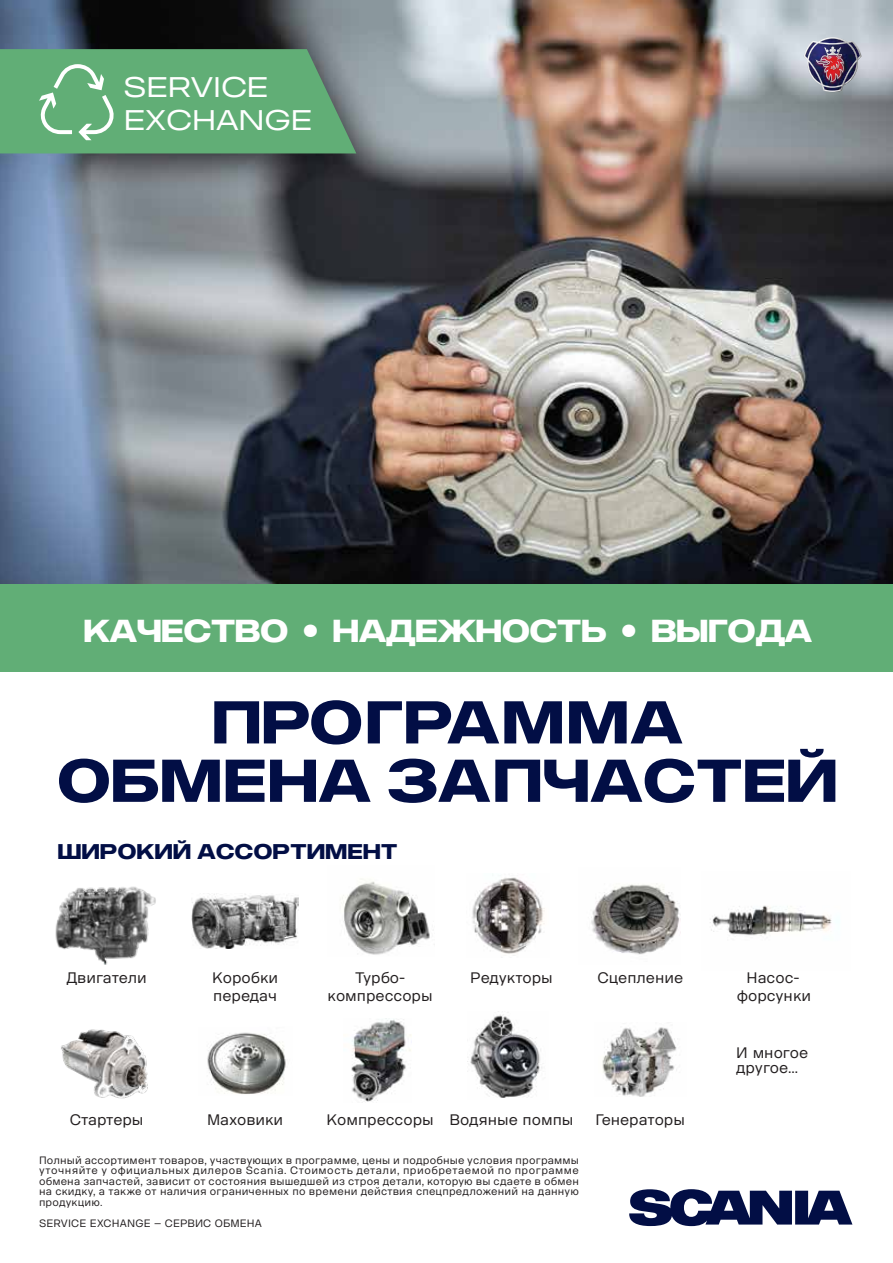
<style>
.page{position:relative;width:893px;height:1263px;background:#fff}
.page>*{position:absolute;margin:0;border:0;box-sizing:border-box;transform-origin:0 0}
.t1{font:700 59.4px/58.3px "Scania Sans CY Headline";letter-spacing:.02em;color:#020e45;text-align:center}
.t2{font:700 31.35px "Scania Sans CY Headline";color:#fff}
.t3{font:28.05px/33.5px "Scania Sans CY Headline";letter-spacing:.02em;color:#fff}
.t4{font:700 21px "Scania Sans CY Headline";letter-spacing:.025em;color:#020e45}
.t5{font:15px/18px "Scania Sans CY";color:#231f20}
.t6{font:10.5px/10.5px "Scania Sans CY";letter-spacing:.015em;color:#231f20;text-align:justify}
.s1{font-size:25.5px}
</style>
<div class="page">
<img style="left:0;top:0;width:893px;height:585px">
<div style="left:0;top:585px;width:893px;height:87px;background:#61ae76"></div>
<img style="left:804px;top:37px;width:57px;height:55px">
<svg style="left:629px;top:1189px;width:223px;height:37px"></svg>
<svg style="left:0;top:49px;width:356px;height:104px;background:#66ad7a"></svg>
<img style="left:470px;top:1014px;width:72px;height:84px">
<img style="left:591px;top:883px;width:90px;height:72px">
<img style="left:192px;top:894px;width:107px;height:54px">
<img style="left:472px;top:877px;width:73px;height:79px">
<img style="left:602px;top:1027px;width:75px;height:69px">
<img style="left:351px;top:1019px;width:60px;height:83px">
<img style="left:207px;top:1032px;width:79px;height:62px">
<img style="left:710px;top:905px;width:122px;height:31px">
<img style="left:342px;top:879px;width:93px;height:76px">
<img style="left:61px;top:1029px;width:87px;height:70px">
<img style="left:55px;top:886px;width:101px;height:79px">
<h3 class="t3" style="left:124px;top:70px;width:189px">SERVICE<br>EXCHANGE</h3>
<h2 class="t2" style="left:84px;top:612px;width:730px">качество <span class="s1">•</span> надежность <span class="s1">•</span> ВЫГОДА</h2>
<h1 class="t1" style="left:58px;top:693px;width:781px">ПРОГРАММА<br>ОБМЕНА ЗАПЧАСТЕЙ</h1>
<h3 class="t4" style="left:58px;top:839px;width:341px">Широкий ассортимент</h3>
<h3 class="t5" style="left:66px;top:969px;width:82px">Двигатели</h3>
<h3 class="t5" style="left:212px;top:969px;width:67px">Коробки передач</h3>
<h3 class="t5" style="left:328px;top:969px;width:107px;text-align:center">Турбо&shy;компрессоры</h3>
<h3 class="t5" style="left:470px;top:969px;width:84px">Редукторы</h3>
<h3 class="t5" style="left:597px;top:969px;width:87px">Сцепление</h3>
<h3 class="t5" style="left:737px;top:969px;width:76px;text-align:center">Насос&shy;форсунки</h3>
<h3 class="t5" style="left:736px;top:1045px;width:73px;line-height:15px">И многое другое…</h3>
<h3 class="t5" style="left:70px;top:1111px;width:75px">Стартеры</h3>
<h3 class="t5" style="left:207px;top:1111px;width:78px">Маховики</h3>
<h3 class="t5" style="left:326px;top:1111px;width:249px">Компрессоры Водяные помпы</h3>
<h3 class="t5" style="left:596px;top:1111px;width:91px">Генераторы</h3>
<p class="t6" style="left:39px;top:1154px;width:541px">Полный ассортимент товаров, участвующих в программе, цены и подробные условия программы уточняйте у официальных дилеров Scania. Стоимость детали, приобретаемой по программе обмена запчастей, зависит от состояния вышедшей из строя детали, которую вы сдаете в обмен на скидку, а также от наличия ограниченных по времени действия спецпредложений на данную продукцию.</p>
<p class="t6" style="left:39px;top:1217px;width:224px">SERVICE EXCHANGE – СЕРВИС ОБМЕНА</p>
</div>
